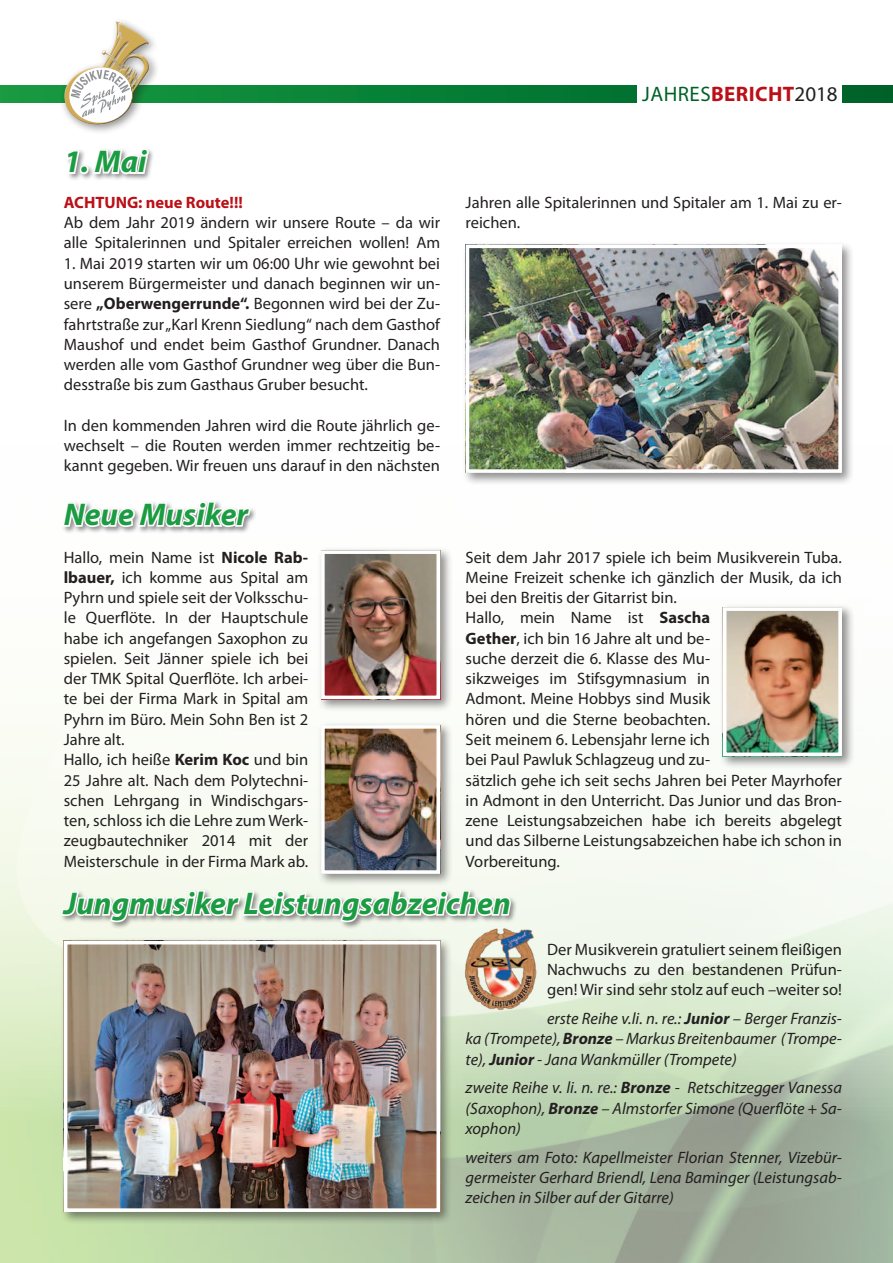
<style>
.page{position:relative;width:893px;height:1263px;background:#fff}
.page>*{position:absolute;margin:0;border:0;box-sizing:border-box;transform-origin:0 0}
.Überschriften_groß{font:italic 700 31.5px "Myriad Pro";color:#1b9c42}
.t1{font:700 21px "Myriad Pro";letter-spacing:.02em;color:#bb1018}
.t2{font:16.5px/20.2px "Myriad Pro";color:#231f20;text-align:justify}
.t3{font:italic 16.5px/20.2px "Myriad Pro";color:#231f20;text-align:justify}
.t4{font:700 16.5px "Myriad Pro";color:#bb1018}
.s1{font-weight:700}
.s2{font-weight:400;color:#006128}
.s3{font-weight:400;color:#231f20}
</style>
<div class="page">
<svg style="left:0;top:85px;width:893px;height:17px;background:#098037"></svg>
<div style="left:59px;top:17px;width:101px;height:118px;background:#231f20;opacity:.5"></div>
<div style="left:638px;top:85px;width:204px;height:17px;background:#fff"></div>
<div style="left:66px;top:147px;width:90px;height:34px;background:#231f20;opacity:.5"></div>
<svg style="left:64px;top:19px;width:86px;height:157px"></svg>
<div style="left:462px;top:241px;width:392px;height:244px;background:#231f20;opacity:.5"></div>
<img style="left:471px;top:249px;width:366px;height:219px">
<div style="left:466px;top:244px;width:376px;height:229px;border:4px solid #fff"></div>
<div style="left:317px;top:547px;width:136px;height:165px;background:#231f20;opacity:.5"></div>
<img style="left:326px;top:555px;width:109px;height:139px">
<div style="left:321px;top:550px;width:119px;height:149px;border:4px solid #fff"></div>
<div style="left:317px;top:721px;width:136px;height:165px;background:#231f20;opacity:.5"></div>
<img style="left:326px;top:730px;width:109px;height:139px">
<div style="left:321px;top:725px;width:119px;height:149px;border:4px solid #fff"></div>
<div style="left:719px;top:603px;width:136px;height:166px;background:#231f20;opacity:.5"></div>
<img style="left:728px;top:612px;width:109px;height:139px">
<div style="left:723px;top:607px;width:119px;height:149px;border:4px solid #fff"></div>
<div style="left:60px;top:888px;width:458px;height:41px;background:#231f20;opacity:.5"></div>
<svg style="left:59px;top:888px;width:453px;height:36px"></svg>
<div style="left:60px;top:937px;width:393px;height:287px;background:#231f20;opacity:.5"></div>
<img style="left:69px;top:946px;width:366px;height:261px">
<div style="left:64px;top:941px;width:376px;height:271px;border:4px solid #fff"></div>
<img style="left:457px;top:920px;width:90px;height:100px">
<div style="left:62px;top:499px;width:196px;height:35px;background:#231f20;opacity:.5"></div>
<svg style="left:62px;top:499px;width:190px;height:30px"></svg>
<p class="Überschriften_groß" style="left:64px;top:141px;width:84px">1. Mai</p>
<p class="t4" style="left:64px;top:192px;width:181px">ACHTUNG: neue Route!!!</p>
<p class="t2" style="left:64px;top:212px;width:378px">Ab dem Jahr 2019 ändern wir unsere Route – da wir alle Spitalerinnen und Spitaler erreichen wollen! Am</p>
<p class="t2" style="left:64px;top:253px;width:378px">1. Mai 2019 starten wir um 06:00 Uhr wie gewohnt bei unserem Bürgermeister und danach beginnen wir un&shy;sere <span class="s1">„Oberwengerrunde“.</span> Begonnen wird bei der Zu&shy;fahrtstraße zur „Karl Krenn Siedlung“ nach dem Gasthof Maushof und endet beim Gasthof Grundner. Danach werden alle vom Gasthof Grundner weg über die Bun&shy;desstraße bis zum Gasthaus Gruber besucht.</p>
<p class="t2" style="left:64px;top:415px;width:378px">In den kommenden Jahren wird die Route jährlich ge&shy;wechselt – die Routen werden immer rechtzeitig be&shy;kannt gegeben. Wir freuen uns darauf in den nächsten</p>
<p class="Überschriften_groß" style="left:64px;top:494px;width:186px">Neue Musiker</p>
<p class="t2" style="left:64px;top:547px;width:246px">Hallo, mein Name ist <span class="s1">Nicole Rab&shy;lbauer,</span> ich komme aus Spital am Pyhrn und spiele seit der Volksschu&shy;le Querflöte. In der Hauptschule habe ich angefangen Saxophon zu spielen. Seit Jänner spiele ich bei der TMK Spital Querflöte. Ich arbei&shy;te bei der Firma Mark in Spital am Pyhrn im Büro. Mein Sohn Ben ist 2<br>Jahre alt.</p>
<p class="t2" style="left:64px;top:749px;width:246px">Hallo, ich heiße <span class="s1">Kerim Koc</span> und bin 25 Jahre alt. Nach dem Polytechni&shy;schen Lehrgang in Windischgars&shy;ten, schloss ich die Lehre zum Werk&shy;zeugbautechniker 2014 mit der Meisterschule in der Firma Mark ab.</p>
<p class="t1" style="left:642px;top:80px;width:197px"><span class="s2">JAHRES</span>BERICHT<span class="s3">2018</span></p>
<p class="t2" style="left:466px;top:192px;width:378px">Jahren alle Spitalerinnen und Spitaler am 1. Mai zu er&shy;reichen.</p>
<p class="t2" style="left:466px;top:547px;width:378px">Seit dem Jahr 2017 spiele ich beim Musikverein Tuba.<br>Meine Freizeit schenke ich gänzlich der Musik, da ich bei den Breitis der Gitarrist bin.</p>
<p class="t2" style="left:466px;top:607px;width:378px;text-align:left">Hallo, mein Name ist <span class="s1">Sascha<br>Gether</span>, ich bin 16 Jahre alt und be-<br>suche derzeit die 6. Klasse des Mu-<br>sikzweiges im Stifsgymnasium in<br>Admont. Meine Hobbys sind Musik<br>hören und die Sterne beobachten.<br>Seit meinem 6. Lebensjahr lerne ich<br>bei Paul Pawluk Schlagzeug und zu-<br>sätzlich gehe ich seit sechs Jahren bei Peter Mayrhofer in Admont in den Unterricht. Das Junior und das Bron&shy;zene Leistungsabzeichen habe ich bereits abgelegt und das Silberne Leistungsabzeichen habe ich schon in Vorbereitung.</p>
<p class="Überschriften_groß" style="left:64px;top:883px;width:448px">Jungmusiker Leistungsabzeichen</p>
<p class="t2" style="left:547px;top:939px;width:296px">Der Musikverein gratuliert seinem fleißigen Nachwuchs zu den bestandenen Prüfun&shy;gen! Wir sind sehr stolz auf euch –weiter so!</p>
<p class="t3" style="left:466px;top:1008px;width:378px;text-indent:81px">erste Reihe v.li. n. re.: <span class="s1">Junior</span> – Berger Franzis&shy;ka (Trompete), <span class="s1">Bronze</span> – Markus Breitenbaumer (Trompe&shy;te), <span class="s1">Junior</span> - Jana Wankmüller (Trompete)</p>
<p class="t3" style="left:466px;top:1077px;width:378px">zweite Reihe v. li. n. re.: <span class="s1">Bronze</span> - Retschitzegger Vanessa (Saxophon), <span class="s1">Bronze</span> – Almstorfer Simone (Querflöte + Sa&shy;xophon)</p>
<p class="t3" style="left:466px;top:1146px;width:378px">weiters am Foto: Kapellmeister Florian Stenner, Vizebür&shy;germeister Gerhard Briendl, Lena Baminger (Leistungsab&shy;zeichen in Silber auf der Gitarre)</p>
</div>
